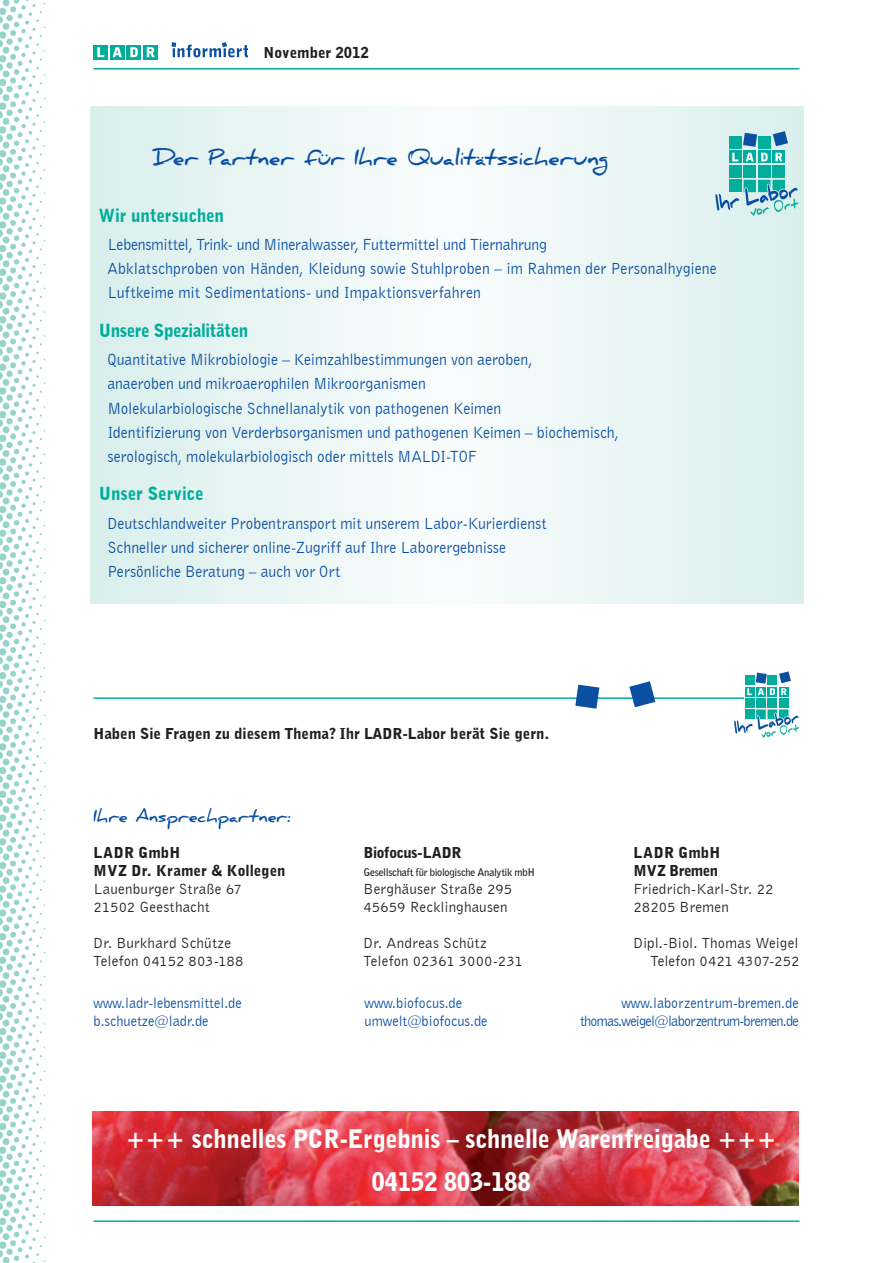
<style>
.page{position:relative;width:893px;height:1263px;background:#fff}
.page>*{position:absolute;margin:0;border:0;box-sizing:border-box;transform-origin:0 0}
.t1{font:900 25.5px/42.5px "Bell Gothic BT";letter-spacing:-.01em;color:#fff;text-align:center;scale:.95 1}
.t2{font:700 21px "Daniel";letter-spacing:-.005em;color:#0a4fa2}
.t3{font:900 18px "Bell Gothic BT";letter-spacing:-.01em;color:#00ae9b;scale:.95 1}
.t4{font:16.5px/24px "Bell Gothic BT";letter-spacing:-.005em;color:#0a4fa2;scale:.95 1}
.t5{font:700 16.5px "Daniel";letter-spacing:.01em;color:#0a4fa2}
.t6{font:15px "Bell Gothic BT";letter-spacing:.01em;color:#231f20}
.t7{font:900 15px "Bell Gothic BT";color:#231f20}
.t8{font:15px/18px "Bell Gothic BT";color:#0a4fa2;scale:.95 1}
.t9{font:15px/18px "Bell Gothic BT";letter-spacing:-.05em;color:#0a4fa2;text-align:right;scale:.95 1}
.t10{font:900 15px "Bell Gothic BT";letter-spacing:-.03em;color:#231f20}
.t11{font:700 10.5px "Bell Gothic BT";letter-spacing:-.025em;color:#231f20}
</style>
<div class="page">
<svg style="left:171px;top:42px;width:77px;height:15px"></svg>
<div style="left:94px;top:45px;width:14px;height:14px;background:#00ae9b"></div>
<div style="left:110px;top:45px;width:14px;height:14px;background:#00ae9b"></div>
<div style="left:127px;top:45px;width:14px;height:14px;background:#00ae9b"></div>
<svg style="left:143px;top:45px;width:15px;height:14px"></svg>
<svg style="left:113px;top:47px;width:9px;height:10px"></svg>
<svg style="left:97px;top:47px;width:7px;height:10px"></svg>
<svg style="left:130px;top:47px;width:8px;height:10px"></svg>
<svg style="left:147px;top:47px;width:8px;height:10px"></svg>
<svg style="left:0;top:0;width:45px;height:1263px"></svg>
<hr style="left:94px;top:697px;width:650px;height:2px;background:#00ae9b">
<hr style="left:94px;top:1220px;width:705px;height:2px;background:#00ae9b">
<div style="left:745px;top:698px;width:9px;height:10px;background:#00ae9b"></div>
<div style="left:756px;top:698px;width:10px;height:10px;background:#00ae9b"></div>
<div style="left:767px;top:698px;width:10px;height:10px;background:#00ae9b"></div>
<div style="left:779px;top:698px;width:9px;height:10px;background:#00ae9b"></div>
<div style="left:745px;top:687px;width:9px;height:9px;background:#00ae9b"></div>
<div style="left:745px;top:675px;width:9px;height:10px;background:#00ae9b"></div>
<svg style="left:747px;top:671px;width:44px;height:24px"></svg>
<svg style="left:734px;top:709px;width:65px;height:28px"></svg>
<svg style="left:629px;top:681px;width:26px;height:26px"></svg>
<svg style="left:575px;top:685px;width:24px;height:24px"></svg>
<hr style="left:94px;top:68px;width:705px;height:2px;background:#00ae9b">
<svg style="left:90px;top:106px;width:714px;height:498px"></svg>
<div style="left:729px;top:165px;width:12px;height:13px;background:#00ae9b"></div>
<div style="left:743px;top:165px;width:13px;height:13px;background:#00ae9b"></div>
<div style="left:758px;top:165px;width:12px;height:13px;background:#00ae9b"></div>
<div style="left:772px;top:165px;width:13px;height:13px;background:#00ae9b"></div>
<svg style="left:729px;top:151px;width:12px;height:12px"></svg>
<svg style="left:743px;top:151px;width:13px;height:12px"></svg>
<svg style="left:758px;top:151px;width:12px;height:12px"></svg>
<svg style="left:772px;top:151px;width:13px;height:12px"></svg>
<div style="left:729px;top:136px;width:12px;height:13px;background:#00ae9b"></div>
<div style="left:758px;top:136px;width:12px;height:13px;background:#00ae9b"></div>
<svg style="left:743px;top:133px;width:14px;height:14px"></svg>
<svg style="left:773px;top:131px;width:15px;height:15px"></svg>
<svg style="left:746px;top:153px;width:8px;height:8px"></svg>
<svg style="left:732px;top:153px;width:6px;height:8px"></svg>
<svg style="left:761px;top:153px;width:7px;height:8px"></svg>
<svg style="left:775px;top:153px;width:7px;height:8px"></svg>
<svg style="left:715px;top:180px;width:84px;height:36px;background:#91ccd1"></svg>
<img style="left:93px;top:1111px;width:706px;height:94px">
<p class="t7" style="left:264px;top:43px;width:107px">November 2012</p>
<p class="t2" style="left:152px;top:145px;width:459px">Der Partner für Ihre Qualitätssicherung</p>
<p class="t3" style="left:99px;top:204px;width:133px">Wir untersuchen</p>
<p class="t4" style="left:107px;top:232px;width:643px">Lebensmittel, Trink- und Mineralwasser, Futtermittel und Tiernahrung<br>Abklatschproben von Händen, Kleidung sowie Stuhlproben – im Rahmen der Personalhygiene<br>Luftkeime mit Sedimentations- und Impaktionsverfahren</p>
<p class="t3" style="left:99px;top:319px;width:159px">Unsere Spezialitäten</p>
<p class="t4" style="left:107px;top:347px;width:540px">Quantitative Mikrobiologie – Keimzahlbestimmungen von aeroben,<br>anaeroben und mikroaerophilen Mikroorganismen<br>Molekularbiologische Schnellanalytik von pathogenen Keimen<br>Identifizierung von Verderbsorganismen und pathogenen Keimen – biochemisch, serologisch, molekularbiologisch oder mittels MALDI-TOF</p>
<p class="t3" style="left:99px;top:482px;width:112px">Unser Service</p>
<p class="t4" style="left:107px;top:511px;width:464px">Deutschlandweiter Probentransport mit unserem Labor-Kurierdienst<br>Schneller und sicherer online-Zugriff auf Ihre Laborergebnisse<br>Persönliche Beratung – auch vor Ort</p>
<p class="t7" style="left:94px;top:724px;width:457px">Haben Sie Fragen zu diesem Thema? Ihr LADR-Labor berät Sie gern.</p>
<p class="t5" style="left:94px;top:807px;width:199px">Ihre Ansprechpartner:</p>
<p class="t7" style="left:94px;top:844px;width:88px">LADR GmbH</p>
<p class="t10" style="left:364px;top:844px;width:99px">Biofocus-LADR</p>
<p class="t7" style="left:634px;top:844px;width:88px">LADR GmbH</p>
<p class="t7" style="left:94px;top:862px;width:193px">MVZ Dr. Kramer &amp; Kollegen</p>
<p class="t11" style="left:364px;top:866px;width:173px">Gesellschaft für biologische Analytik mbH</p>
<p class="t10" style="left:634px;top:862px;width:86px">MVZ Bremen</p>
<p class="t6" style="left:94px;top:880px;width:150px">Lauenburger Straße 67</p>
<p class="t6" style="left:364px;top:880px;width:150px">Berghäuser Straße 295</p>
<p class="t6" style="left:634px;top:880px;width:141px">Friedrich-Karl-Str. 22</p>
<p class="t6" style="left:94px;top:898px;width:118px">21502 Geesthacht</p>
<p class="t6" style="left:364px;top:898px;width:146px">45659 Recklinghausen</p>
<p class="t6" style="left:634px;top:898px;width:97px">28205 Bremen</p>
<p class="t6" style="left:94px;top:934px;width:139px">Dr. Burkhard Schütze</p>
<p class="t6" style="left:364px;top:934px;width:125px">Dr. Andreas Schütz</p>
<p class="t6" style="left:634px;top:934px;width:166px">Dipl.-Biol. Thomas Weigel</p>
<p class="t6" style="left:94px;top:952px;width:151px">Telefon 04152 803-188</p>
<p class="t6" style="left:364px;top:952px;width:161px">Telefon 02361 3000-231</p>
<p class="t6" style="left:650px;top:952px;width:151px">Telefon 0421 4307-252</p>
<p class="t8" style="left:94px;top:993px;width:157px">www.ladr-lebensmittel.de b.schuetze@ladr.de</p>
<p class="t8" style="left:365px;top:993px;width:131px">www.biofocus.de umwelt@biofocus.de</p>
<p class="t9" style="left:580px;top:993px;width:232px">www.laborzentrum-bremen.de thomas.weigel@laborzentrum-bremen.de</p>
<h1 class="t1" style="left:125px;top:1117px;width:687px">+++ schnelles PCR-Ergebnis – schnelle Warenfreigabe +++<br>04152 803-188</h1>
</div>
